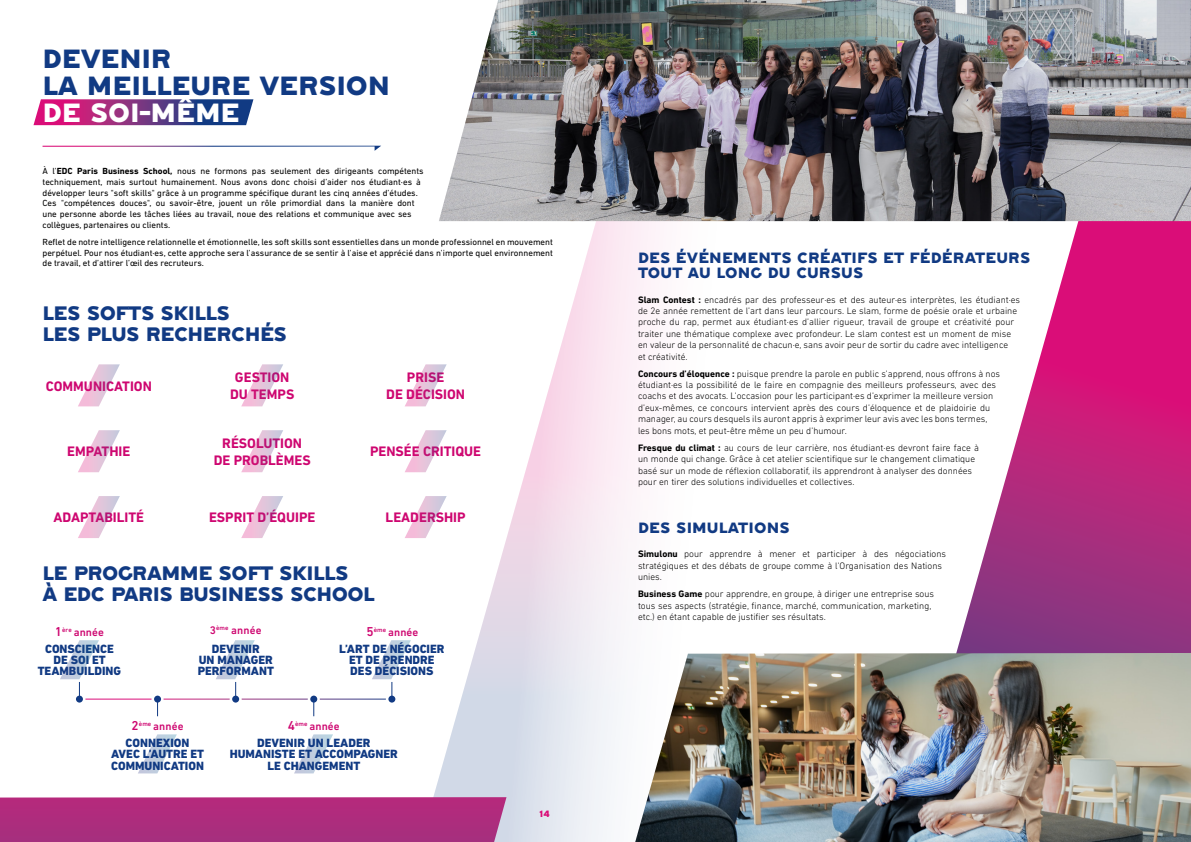
<style>
.page{position:relative;width:1191px;height:842px;background:#fff}
.page>*{position:absolute;margin:0;border:0;box-sizing:border-box;transform-origin:0 0}
.t1{font:23px/27px "Hebden Grotesque";letter-spacing:-.01em;color:#113a83}
.t2{font:23px "Hebden Grotesque";letter-spacing:-.01em;color:#fff}
.t3{font:17px/20.4px "Hebden Grotesque";letter-spacing:-.03em;color:#113a83}
.t4{font:700 14px/16.8px "DIN Next LT Pro";color:#ce0670;text-align:center}
.t5{font:13px/15.6px "Hebden Grotesque";letter-spacing:.01em;color:#113a83}
.t6{font:800 12.2px/11px "DIN Next LT Pro";color:#113a83;text-align:center}
.t7{font:500 11.2px "DIN Next LT Pro";letter-spacing:.01em;color:#ce0670}
.t8{font:300 9.5px/11.4px "DIN Next LT Pro";color:#000}
.t9{font:9px/10.8px "DIN Next LT Pro";color:#000}
.t10{font:8px "Hebden Grotesque";color:#da0d78}
.s1{font-weight:700}
.s2{font-size:13.1px}
</style>
<div class="page">
<svg style="left:416px;top:221px;width:487px;height:621px"></svg>
<svg style="left:903px;top:221px;width:288px;height:432px"></svg>
<img style="left:635px;top:653px;width:556px;height:189px">
<svg style="left:33px;top:99px;width:220px;height:26px;background:#793784"></svg>
<img style="left:439px;top:0;width:752px;height:221px">
<svg style="left:0;top:797px;width:506px;height:45px;background:#ae2f7f"></svg>
<svg style="left:43px;top:146px;width:338px;height:5px"></svg>
<svg style="left:138px;top:734px;width:39px;height:39px"></svg>
<svg style="left:294px;top:734px;width:39px;height:39px"></svg>
<div style="left:387px;top:694px;width:10px;height:10px;background:#113a83;border-radius:50%"></div>
<div style="left:386px;top:693px;width:12px;height:12px;border:3px solid #fff;border-radius:50%"></div>
<div style="left:309px;top:694px;width:9px;height:10px;background:#113a83;border-radius:50%"></div>
<div style="left:308px;top:693px;width:12px;height:12px;border:3px solid #fff;border-radius:50%"></div>
<div style="left:231px;top:694px;width:9px;height:10px;background:#113a83;border-radius:50%"></div>
<div style="left:230px;top:693px;width:12px;height:12px;border:3px solid #fff;border-radius:50%"></div>
<div style="left:153px;top:694px;width:9px;height:10px;background:#113a83;border-radius:50%"></div>
<div style="left:151px;top:693px;width:13px;height:12px;border:3px solid #fff;border-radius:50%"></div>
<div style="left:75px;top:694px;width:9px;height:10px;background:#113a83;border-radius:50%"></div>
<div style="left:73px;top:693px;width:12px;height:12px;border:3px solid #fff;border-radius:50%"></div>
<svg style="left:60px;top:640px;width:39px;height:59px"></svg>
<svg style="left:216px;top:640px;width:39px;height:59px"></svg>
<svg style="left:157px;top:701px;width:1px;height:15px"></svg>
<svg style="left:313px;top:701px;width:1px;height:15px"></svg>
<svg style="left:372px;top:640px;width:39px;height:59px"></svg>
<svg style="left:78px;top:364px;width:42px;height:42px"></svg>
<svg style="left:241px;top:364px;width:42px;height:42px"></svg>
<svg style="left:405px;top:364px;width:42px;height:42px"></svg>
<svg style="left:78px;top:430px;width:42px;height:42px"></svg>
<svg style="left:241px;top:430px;width:42px;height:42px"></svg>
<svg style="left:405px;top:430px;width:42px;height:42px"></svg>
<svg style="left:78px;top:496px;width:42px;height:42px"></svg>
<svg style="left:241px;top:496px;width:42px;height:42px"></svg>
<svg style="left:405px;top:496px;width:42px;height:42px"></svg>
<h1 class="t1" style="left:43px;top:45px;width:349px">DEVENIR<br>LA MEILLEURE VERSION</h1>
<h1 class="t2" style="left:43px;top:97px;width:199px">DE SOI-MÊME</h1>
<p class="t9" style="left:43px;top:165px;width:383px">À l’<span class="s1">EDC Paris Business School,</span> nous ne formons pas seulement des dirigeants compétents techniquement, mais surtout humainement. Nous avons donc choisi d’aider nos étudiant·es à développer leurs "soft skills" grâce à un programme spécifique durant les cinq années d’études.<br>Ces "compétences douces", ou savoir-être, jouent un rôle primordial dans la manière dont une personne aborde les tâches liées au travail, noue des relations et communique avec ses collègues, partenaires ou clients.</p>
<p class="t9" style="left:43px;top:236px;width:512px;text-align:justify">Reflet de notre intelligence relationnelle et émotionnelle, les soft skills sont essentielles dans un monde professionnel en mouvement perpétuel. Pour nos étudiant·es, cette approche sera l’assurance de se sentir à l’aise et apprécié dans n’importe quel environnement de travail, et d’attirer l’œil des recruteurs.</p>
<h2 class="t3" style="left:43px;top:303px;width:246px">LES SOFTS SKILLS<br>LES PLUS RECHERCHÉS</h2>
<h3 class="t4" style="left:46px;top:377px;width:108px">COMMUNICATION</h3>
<h3 class="t4" style="left:230px;top:369px;width:66px">GESTION<br>DU TEMPS</h3>
<h3 class="t4" style="left:386px;top:369px;width:80px">PRISE<br>DE DÉCISION</h3>
<h3 class="t4" style="left:67px;top:443px;width:65px">EMPATHIE</h3>
<h3 class="t4" style="left:214px;top:435px;width:99px">RÉSOLUTION<br>DE PROBLÈMES</h3>
<h3 class="t4" style="left:370px;top:443px;width:113px">PENSÉE CRITIQUE</h3>
<h3 class="t4" style="left:54px;top:509px;width:92px">ADAPTABILITÉ</h3>
<h3 class="t4" style="left:209px;top:509px;width:108px">ESPRIT D’ÉQUIPE</h3>
<h3 class="t4" style="left:386px;top:509px;width:81px">LEADERSHIP</h3>
<h2 class="t3" style="left:43px;top:563px;width:334px">LE PROGRAMME SOFT SKILLS<br>À EDC PARIS BUSINESS SCHOOL</h2>
<p class="t7" style="left:55px;top:625px;width:51px"><span class="s2">1</span><sup>ère</sup> année</p>
<p class="t6" style="left:38px;top:644px;width:85px">CONSCIENCE<br>DE SOI ET<br>TEAMBUILDING</p>
<p class="t7" style="left:210px;top:624px;width:53px">3<sup>ème</sup> année</p>
<p class="t6" style="left:198px;top:644px;width:78px">DEVENIR<br>UN MANAGER<br>PERFORMANT</p>
<p class="t7" style="left:366px;top:625px;width:53px"><span class="s2">5</span><sup>ème</sup> année</p>
<p class="t6" style="left:339px;top:644px;width:107px">L’ART DE NÉGOCIER<br>ET DE PRENDRE<br>DES DÉCISIONS</p>
<p class="t7" style="left:132px;top:720px;width:53px"><span class="s2">2</span><sup>ème</sup> année</p>
<p class="t7" style="left:288px;top:720px;width:53px"><span class="s2">4</span><sup>ème</sup> année</p>
<p class="t6" style="left:111px;top:738px;width:95px">CONNEXION<br>AVEC L’AUTRE ET<br>COMMUNICATION</p>
<p class="t6" style="left:230px;top:738px;width:170px">DEVENIR UN LEADER<br>HUMANISTE ET ACCOMPAGNER<br>LE CHANGEMENT</p>
<p class="t10" style="left:539px;top:808px;width:12px">14</p>
<h3 class="t5" style="left:638px;top:250px;width:394px">DES ÉVÉNEMENTS CRÉATIFS ET FÉDÉRATEURS<br>TOUT AU LONG DU CURSUS</h3>
<p class="t8" style="left:638px;top:294px;width:384px"><span class="s1">Slam Contest :</span> encadrés par des professeur·es et des auteur·es interprètes, les étudiant·es de 2e année remettent de l’art dans leur parcours. Le slam, forme de poésie orale et urbaine proche du rap, permet aux étudiant·es d’allier rigueur, travail de groupe et créativité pour traiter une thématique complexe avec profondeur. Le slam contest est un moment de mise en valeur de la personnalité de chacun·e, sans avoir peur de sortir du cadre avec intelligence<br>et créativité.</p>
<p class="t8" style="left:638px;top:368px;width:364px"><span class="s1">Concours d’éloquence :</span> puisque prendre la parole en public s’apprend, nous offrons à nos étudiant·es la possibilité de le faire en compagnie des meilleurs professeurs, avec des coachs et des avocats. L’occasion pour les participant·es d’exprimer la meilleure version d’eux-mêmes, ce concours intervient après des cours d’éloquence et de plaidoirie du manager, au cours desquels ils auront appris à exprimer leur avis avec les bons termes, les bons mots, et peut-être même un peu d’humour.</p>
<p class="t8" style="left:638px;top:442px;width:342px"><span class="s1">Fresque du climat :</span> au cours de leur carrière, nos étudiant·es devront faire face à un monde qui change. Grâce à cet atelier scientifique sur le changement climatique basé sur un mode de réflexion collaboratif, ils apprendront à analyser des données pour en tirer des solutions individuelles et collectives.</p>
<h3 class="t5" style="left:638px;top:520px;width:153px">DES SIMULATIONS</h3>
<p class="t8" style="left:638px;top:548px;width:310px"><span class="s1">Simulonu</span> pour apprendre à mener et participer à des négociations stratégiques et des débats de groupe comme à l’Organisation des Nations unies.</p>
<p class="t8" style="left:638px;top:588px;width:297px"><span class="s1">Business Game</span> pour apprendre, en groupe, à diriger une entreprise sous tous ses aspects (stratégie, finance, marché, communication, marketing, etc.) en étant capable de justifier ses résultats.</p>
</div>
